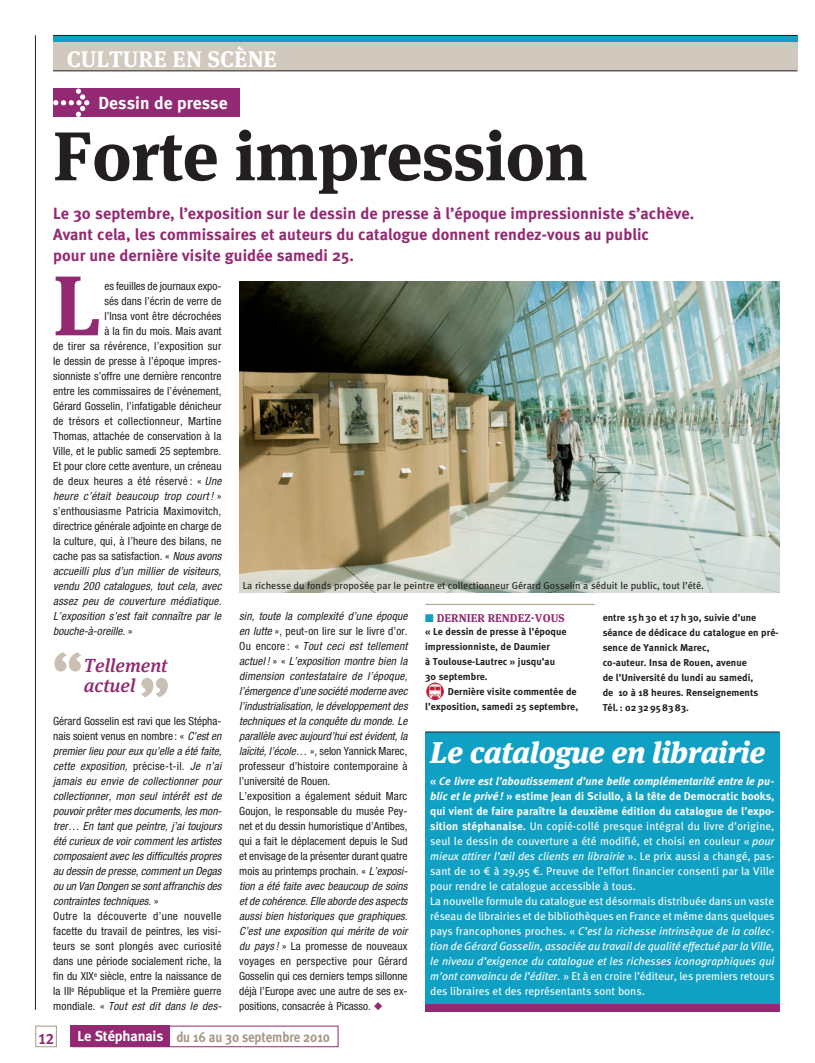
<style>
.page{position:relative;width:815px;height:1063px;background:#fff}
.page>*{position:absolute;margin:0;border:0;box-sizing:border-box;transform-origin:0 0}
.t1{font:700 84.5px "Meta Serif OT";color:#932972}
.t2{font:700 68.75px "Meta Serif OT";letter-spacing:-.01em;color:#231f20}
.t3{font:italic 900 30px "Meta Serif OT";letter-spacing:-.01em;color:#fff}
.t4{font:700 22.5px "Meta Serif OT";color:#fff}
.t5{font:italic 500 19px/20.1px "Meta Serif OT";letter-spacing:.005em;color:#932972}
.t6{font:700 17.5px "Meta";letter-spacing:.005em;color:#fff}
.t7{font:700 16.25px/21.2px "Meta";letter-spacing:.005em;color:#932972}
.t8{font:15px "Meta Bold LF Caps";color:#932972}
.t9{font:700 14.38px "Meta";letter-spacing:-.01em;color:#a79989;scale:.9 1}
.t10{font:700 14.38px "Meta";letter-spacing:-.01em;color:#fff}
.t11{font:condensed 11.25px/15px "Helvetica Neue";letter-spacing:.005em;color:#231f20}
.t12{font:11.25px/15px "Meta";color:#fff}
.t13{font:italic condensed 11.25px/15px "Helvetica Neue";letter-spacing:.005em;color:#231f20}
.t14{font:condensed 11.25px "Helvetica Neue";letter-spacing:.025em;color:#231f20}
.t15{font:italic condensed 11.25px "Helvetica Neue";letter-spacing:.025em;color:#231f20}
.t16{font:700 11.25px "Meta Serif OT";letter-spacing:.005em;color:#932972}
.t17{font:700 10px/15px "Meta";letter-spacing:.005em;color:#231f20}
.t18{font:10px "Meta";letter-spacing:.005em;color:#231f20}
.s1{font-style:italic}
.s2{font-style:normal}
.s3{font-weight:700}
.s4{font-weight:700;font-style:italic}
</style>
<div class="page">
<hr style="left:35px;top:35px;width:1px;height:975px;background:#231f20">
<div style="left:73px;top:1026px;width:265px;height:21px;border:1px solid #932972"></div>
<div style="left:35px;top:1026px;width:22px;height:21px;border:1px solid #a79989"></div>
<div style="left:71px;top:1026px;width:99px;height:21px;background:#932972"></div>
<div style="left:53px;top:35px;width:744px;height:8px;background:#10a0c4"></div>
<div style="left:53px;top:43px;width:744px;height:28px;background:#d1c9bd"></div>
<hr style="left:53px;top:35px;width:744px;height:1px;background:#231f20">
<hr style="left:53px;top:71px;width:744px;height:1px;background:#231f20">
<div style="left:53px;top:89px;width:186px;height:28px;background:#932972"></div>
<svg style="left:53px;top:89px;width:36px;height:28px"></svg>
<div style="left:425px;top:732px;width:355px;height:278px;background:#10a0c4"></div>
<div style="left:425px;top:1004px;width:355px;height:7px;background:#932972"></div>
<hr style="left:425px;top:732px;width:355px;height:1px;background:#231f20">
<img style="left:239px;top:281px;width:541px;height:312px">
<svg style="left:54px;top:652px;width:27px;height:20px"></svg>
<svg style="left:141px;top:678px;width:27px;height:19px"></svg>
<img style="left:426px;top:682px;width:18px;height:18px">
<hr style="left:425px;top:604px;width:170px;height:1px;background:#a79989">
<h3 class="t4" style="left:67px;top:45px;width:212px">CULT URE EN SCÈNE</h3>
<h3 class="t6" style="left:98px;top:92px;width:131px">Dessin de presse</h3>
<h2 class="t2" style="left:53px;top:114px;width:536px">FORTE IMPRESSION</h2>
<h3 class="t7" style="left:53px;top:202px;width:643px">Le 30 septembre, l’exposition sur le dessin de presse à l’époque impressionniste s’achève.<br>Avant cela, les commissaires et auteurs du catalogue donnent rendez-vous au public<br>pour une dernière visite guidée samedi 25.</h3>
<h1 class="t1" style="left:53px;top:254px;width:49px">L</h1>
<p class="t11" style="left:104px;top:279px;width:119px">es feuilles de journaux expo-</p>
<p class="t11" style="left:104px;top:294px;width:119px">sés dans l’écrin de verre de</p>
<p class="t11" style="left:104px;top:309px;width:119px">l’Insa vont être décrochées</p>
<p class="t11" style="left:104px;top:324px;width:119px">à la fin du mois. Mais avant</p>
<p class="t11" style="left:53px;top:339px;width:170px">de tirer sa révérence, l’exposition sur</p>
<p class="t11" style="left:53px;top:354px;width:170px">le dessin de presse à l’époque impres-</p>
<p class="t11" style="left:53px;top:369px;width:170px">sionniste s’offre une dernière rencontre</p>
<p class="t11" style="left:53px;top:384px;width:170px">entre les commissaires de l’événement,</p>
<p class="t11" style="left:53px;top:399px;width:170px">Gérard Gosselin, l’infatigable dénicheur</p>
<p class="t14" style="left:53px;top:415px;width:170px">de trésors et collectionneur, Martine</p>
<p class="t11" style="left:53px;top:429px;width:170px">Thomas, attachée de conservation à la</p>
<p class="t11" style="left:53px;top:444px;width:169px">Ville, et le public samedi 25 septembre.</p>
<p class="t11" style="left:53px;top:459px;width:170px">Et pour clore cette aventure, un créneau</p>
<p class="t11" style="left:53px;top:474px;width:170px">de deux heures a été réservé : « <span class="s1">Une</span></p>
<p class="t15" style="left:53px;top:490px;width:170px">heure c’était beaucoup trop court ! <span class="s2">»</span></p>
<p class="t11" style="left:53px;top:504px;width:170px">s’enthousiasme Patricia Maximovitch,</p>
<p class="t11" style="left:53px;top:519px;width:170px">directrice générale adjointe en charge de</p>
<p class="t11" style="left:53px;top:534px;width:170px">la culture, qui, à l’heure des bilans, ne</p>
<p class="t11" style="left:53px;top:549px;width:170px">cache pas sa satisfaction. « <span class="s1">Nous avons</span></p>
<p class="t13" style="left:53px;top:564px;width:170px">accueilli plus d’un millier de visiteurs,</p>
<p class="t13" style="left:53px;top:579px;width:170px">vendu 200 catalogues, tout cela, avec</p>
<p class="t13" style="left:53px;top:594px;width:170px">assez peu de couverture médiatique.</p>
<p class="t13" style="left:53px;top:609px;width:170px">L’exposition s’est fait connaître par le</p>
<p class="t13" style="left:53px;top:624px;width:81px">bouche-à-oreille. <span class="s2">»</span></p>
<h3 class="t5" style="left:84px;top:655px;width:85px">Tellement actuel</h3>
<p class="t13" style="left:53px;top:714px;width:170px"><span class="s2">Gérard Gosselin est ravi que les Stépha&shy;nais soient venus en nombre : «</span> C’est en premier lieu pour eux qu’elle a été faite, cette exposition, <span class="s2">précise-t-il.</span> Je n’ai jamais eu envie de collectionner pour collectionner, mon seul intérêt est de pouvoir prêter mes documents, les mon&shy;trer… En tant que peintre, j’ai toujours été curieux de voir comment les artistes composaient avec les difficultés propres au dessin de presse, comment un Degas ou un Van Dongen se sont affranchis des contraintes techniques. <span class="s2">»<br>Outre la découverte d’une nouvelle facette du travail de peintres, les visi&shy;teurs se sont plongés avec curiosité dans une période socialement riche, la fin du XIX</span><sup>e</sup> <span class="s2">siècle, entre la naissance de la III</span><sup>e</sup> <span class="s2">République et la Première guerre mondiale. «</span> Tout est dit dans le des-</p>
<p class="t18" style="left:243px;top:580px;width:463px">La richesse du fonds proposée par le peintre et collectionneur Gérard Gosselin a séduit le public, tout l’été.</p>
<p class="t16" style="left:437px;top:611px;width:129px">DERNIER RENDEZ-VOUS</p>
<p class="t17" style="left:425px;top:624px;width:143px">« Le dessin de presse à l’époque impressionniste, de Daumier<br>à Toulouse-Lautrec » jusqu’au<br>30 septembre.</p>
<p class="t17" style="left:425px;top:684px;width:154px;text-align:right">Dernière visite commentée de l’exposition, samedi 25 septembre,</p>
<p class="t11" style="left:239px;top:609px;width:170px"><span class="s1">sin, toute la complexité d’une époque en lutte</span> », peut-on lire sur le livre d’or.<br>Ou encore : « <span class="s1">Tout ceci est tellement actuel !</span> » « <span class="s1">L’exposition montre bien la dimension contestataire de l’époque, l’émergence d’une société moderne avec l’industrialisation, le développement des techniques et la conquête du monde. Le parallèle avec aujourd’hui est évident, la laïcité, l’école…</span> », selon Yannick Marec, professeur d’histoire contemporaine à l’université de Rouen.<br>L’exposition a également séduit Marc Goujon, le responsable du musée Pey&shy;net et du dessin humoristique d’Antibes, qui a fait le déplacement depuis le Sud et envisage de la présenter durant quatre mois au printemps prochain. « <span class="s1">L’exposi&shy;tion a été faite avec beaucoup de soins et de cohérence. Elle aborde des aspects aussi bien historiques que graphiques.<br>C’est une exposition qui mérite de voir du pays !</span> » La promesse de nouveaux voyages en perspective pour Gérard Gosselin qui ces derniers temps sillonne déjà l’Europe avec une autre de ses ex&shy;positions, consacrée à Picasso.</p>
<p class="t17" style="left:603px;top:610px;width:178px">entre 15h30 et 17h30, suivie d’une séance de dédicace du catalogue en pré&shy;sence de Yannick Marec,<br>co-auteur. Insa de Rouen, avenue<br>de l’Université du lundi au samedi,<br>de 10 à 18 heures. Renseignements<br>Tél.: 0232958383.</p>
<h3 class="t3" style="left:430px;top:734px;width:337px">Le catalogue en librairie</h3>
<p class="t12" style="left:430px;top:774px;width:346px"><span class="s3">«</span> <span class="s4">Ce livre est l’aboutissement d’une belle complémentarité entre le pu&shy;blic et le privé !</span> <span class="s3">» estime Jean di Sciullo, à la tête de Democratic books, qui vient de faire paraître la deuxième édition du catalogue de l’expo&shy;sition stéphanaise.</span> Un copié-collé presque intégral du livre d’origine, seul le dessin de couverture a été modifié, et choisi en couleur « <span class="s1">pour mieux attirer l’œil des clients en librairie</span> ». Le prix aussi a changé, pas&shy;sant de 10 € à 29,95 €. Preuve de l’effort financier consenti par la Ville pour rendre le catalogue accessible à tous.<br>La nouvelle formule du catalogue est désormais distribuée dans un vaste réseau de librairies et de bibliothèques en France et même dans quelques pays francophones proches. « <span class="s1">C’est la richesse intrinsèque de la collec&shy;tion de Gérard Gosselin, associée au travail de qualité effectué par la Ville, le niveau d’exigence du catalogue et les richesses iconographiques qui m’ont convaincu de l’éditer.</span> » Et à en croire l’éditeur, les premiers retours des libraires et des représentants sont bons.</p>
<p class="t10" style="left:78px;top:1027px;width:87px">Le Stéphanais</p>
<h3 class="t8" style="left:38px;top:1029px;width:18px">12</h3>
<p class="t9" style="left:176px;top:1028px;width:172px">du 16 au 30 septembre 2010</p>
</div>
